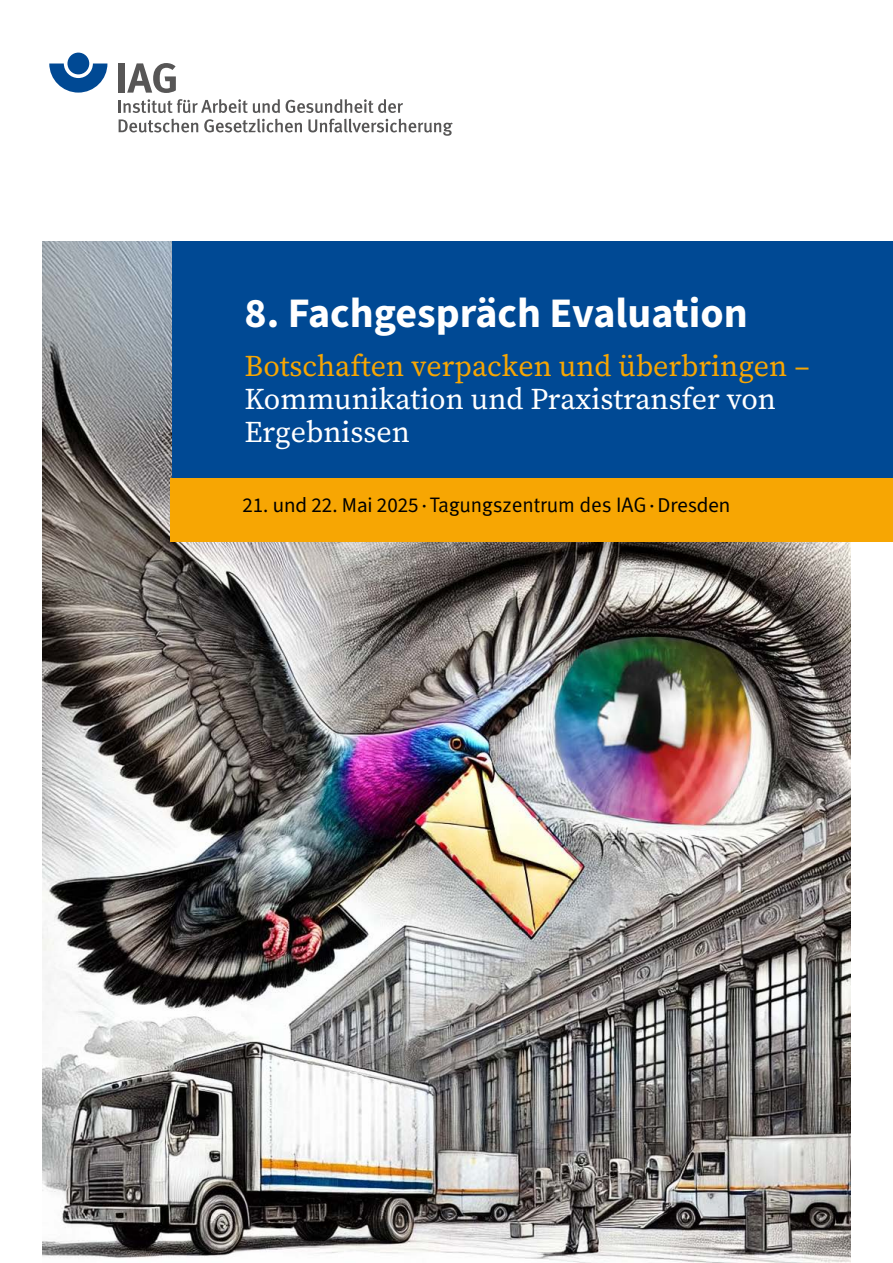
<style>
.page{position:relative;width:893px;height:1263px;background:#fff}
.page>*{position:absolute;margin:0;border:0;box-sizing:border-box;transform-origin:0 0}
._01_Überschriften_Titel_L_Cover_Card_Über{font:700 42px "Source Sans 3";color:#fff}
._01_Überschriften_Titel_L_Cover_Card_Unte{font:30px/33px "Source Serif 4 Roman";color:#fff}
._01_Überschriften_Titel_Extension_Card_Te{font:21px "Source Sans 3";color:#000}
.s1{color:#f7a603}
.s2{font-family:"DGUV Meta"}
</style>
<div class="page">
<img style="left:43px;top:241px;width:807px;height:1022px">
<div style="left:172px;top:241px;width:721px;height:268px;background:#004994"></div>
<div style="left:170px;top:478px;width:723px;height:64px;background:#f7a603"></div>
<svg style="left:49px;top:64px;width:58px;height:29px"></svg>
<div style="left:67px;top:53px;width:22px;height:21px;background:#004994;border-radius:50%"></div>
<div style="left:118px;top:64px;width:7px;height:29px;background:#575656"></div>
<svg style="left:127px;top:63px;width:49px;height:30px"></svg>
<svg style="left:119px;top:99px;width:161px;height:14px"></svg>
<svg style="left:286px;top:99px;width:117px;height:14px"></svg>
<svg style="left:119px;top:119px;width:79px;height:14px"></svg>
<svg style="left:204px;top:119px;width:98px;height:13px"></svg>
<svg style="left:308px;top:119px;width:145px;height:17px"></svg>
<h1 class="_01_Überschriften_Titel_L_Cover_Card_Über" style="left:244px;top:286px;width:505px">8. Fachgespräch Evaluation</h1>
<h1 class="_01_Überschriften_Titel_L_Cover_Card_Unte" style="left:244px;top:349px;width:567px"><span class="s1">Botschaften verpacken und überbringen –<br></span>Kommunikation und Praxistransfer von<br>Ergebnissen</h1>
<p class="_01_Überschriften_Titel_Extension_Card_Te" style="left:242px;top:492px;width:489px">21. und 22. Mai 2025<span class="s2">⋅Tagungszentrum des IAG⋅</span>Dresden</p>
</div>
